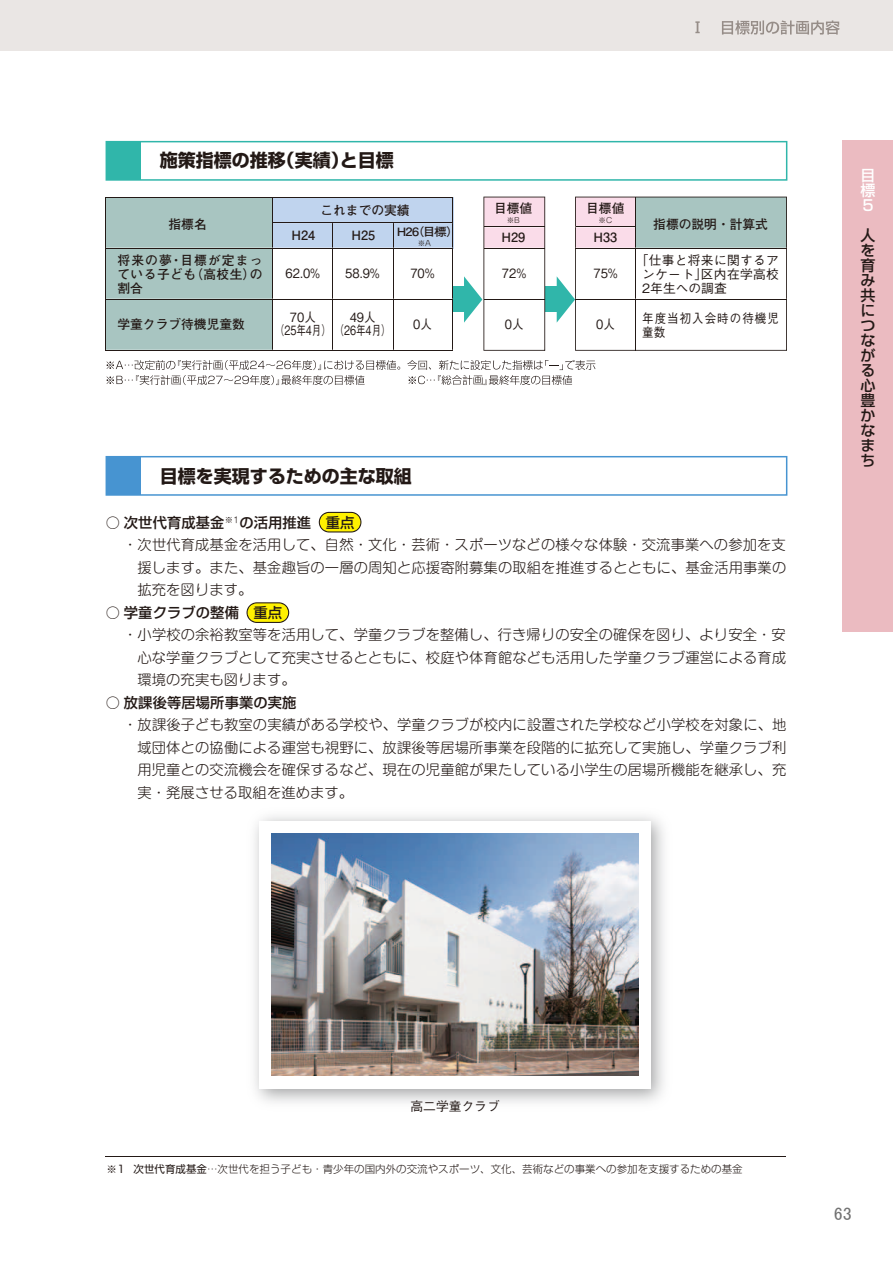
<style>
.page{position:relative;width:893px;height:1263px;background:#fff}
.page>*{position:absolute;margin:0;border:0;box-sizing:border-box;transform-origin:0 0}
.t1{font:18px "G Shin Go Bold 83 pv RKSJ H";color:#231916}
.t2{font:18px "MS P Gothic";color:#727272}
.t3{font:15px/15px "G Shin Go Medium 83 pv RKSJ H";color:#231916;text-align:justify}
.t4{font:15px/15px "G Shin Go Medium 83 pv RKSJ H";color:#fff;text-align:justify}
.t5{font:14.25px/22.5px "G Shin M Go Light 83 pv RKSJ H";letter-spacing:.01em;color:#231916;text-align:justify}
.t6{font:14.25px "G Shin Go Medium 83 pv RKSJ H";letter-spacing:.01em;color:#231916}
.t7{font:12.75px/14.2px "Futo Go B101 Upr Bold 90 pv RKSJ H";color:#231916;text-align:justify}
.t8{font:12.75px/12.8px "Gothic BBB Upr Medium 90 pv RKSJ H";color:#231916;scale:.9 1}
.t9{font:12.75px/14.2px "Gothic BBB Upr Medium 90 pv RKSJ H";color:#231916;text-align:justify}
.t10{font:12.75px/14.2px "Gothic BBB Upr Medium 90 pv RKSJ H";letter-spacing:.09em;color:#231916;scale:.9 1}
.t11{font:11.55px "Futo Go B101 Upr Bold 90 pv RKSJ H";color:#231916;scale:1.11 1}
.t12{font:10.5px "G Shin Go Light 83 pv RKSJ H";color:#231916}
.t13{font:7.5px "G Shin M Go Light 83 pv RKSJ H";color:#231916}
.s1{font-family:"G Shin Go regular 83 pv RKSJ H"}
</style>
<div class="page">
<svg style="left:106px;top:141px;width:681px;height:40px"></svg>
<svg style="left:106px;top:456px;width:681px;height:40px"></svg>
<svg style="left:319px;top:512px;width:42px;height:20px"></svg>
<svg style="left:247px;top:602px;width:42px;height:21px"></svg>
<img style="left:272px;top:834px;width:366px;height:242px">
<hr style="left:106px;top:1156px;width:680px;height:1px;background:#231916">
<div style="left:449px;top:287px;width:22px;height:25px;background:#30b6aa"></div>
<div style="left:542px;top:287px;width:21px;height:25px;background:#30b6aa"></div>
<div style="left:273px;top:248px;width:180px;height:102px;background:#fff"></div>
<div style="left:269px;top:197px;width:184px;height:51px;background:#c0d4ee"></div>
<svg style="left:557px;top:197px;width:230px;height:154px"></svg>
<div style="left:106px;top:197px;width:167px;height:153px;background:#a8c5c1"></div>
<hr style="left:576px;top:226px;width:60px;height:1px;background:#231916">
<hr style="left:272px;top:197px;width:1px;height:153px;background:#231916">
<hr style="left:105px;top:197px;width:1px;height:153px;background:#231916">
<hr style="left:452px;top:197px;width:1px;height:153px;background:#231916">
<hr style="left:393px;top:222px;width:1px;height:128px;background:#231916">
<hr style="left:332px;top:222px;width:1px;height:128px;background:#231916">
<hr style="left:635px;top:197px;width:1px;height:153px;background:#231916">
<hr style="left:106px;top:248px;width:347px;height:1px;background:#231916">
<hr style="left:575px;top:248px;width:211px;height:1px;background:#231916">
<hr style="left:575px;top:299px;width:211px;height:1px;background:#231916">
<hr style="left:106px;top:299px;width:347px;height:1px;background:#231916">
<hr style="left:106px;top:350px;width:347px;height:1px;background:#231916">
<hr style="left:106px;top:197px;width:347px;height:1px;background:#231916">
<svg style="left:464px;top:197px;width:81px;height:154px"></svg>
<svg style="left:107px;top:360px;width:293px;height:25px"></svg>
<svg style="left:407px;top:360px;width:188px;height:25px"></svg>
<hr style="left:273px;top:222px;width:180px;height:1px;background:#231916">
<div style="left:0;top:0;width:893px;height:51px;background:#eae6e4"></div>
<svg style="left:695px;top:21px;width:5px;height:12px"></svg>
<svg style="left:722px;top:20px;width:118px;height:15px"></svg>
<div style="left:842px;top:141px;width:51px;height:491px;background:#ebbbc1"></div>
<p class="t1" style="left:106px;top:149px;width:289px">　　　施策指標の推移（実績）と目標</p>
<p class="t7" style="left:169px;top:216px;width:40px">指標名</p>
<p class="t7" style="left:320px;top:202px;width:91px">これまでの実績</p>
<p class="t7" style="left:292px;top:228px;width:25px">H24</p>
<p class="t7" style="left:351px;top:228px;width:25px">H25</p>
<p class="t11" style="left:397px;top:222px;width:58px">H2（目標）</p>
<p class="t11" style="left:412px;top:222px;width:8px">6</p>
<p class="t13" style="left:418px;top:238px;width:15px">※A</p>
<p class="t7" style="left:494px;top:200px;width:40px">目標値</p>
<p class="t13" style="left:507px;top:215px;width:15px">※B</p>
<p class="t7" style="left:586px;top:200px;width:40px">目標値</p>
<p class="t13" style="left:598px;top:215px;width:15px">※C</p>
<p class="t7" style="left:501px;top:229px;width:25px">H29</p>
<p class="t7" style="left:593px;top:229px;width:25px">H33</p>
<p class="t7" style="left:653px;top:216px;width:116px">指標の説明・計算式</p>
<p class="t7" style="left:117px;top:252px;width:146px">将来の夢・目標が定まっている子ども（高校生）の割合</p>
<p class="t7" style="left:117px;top:317px;width:129px">学童クラブ待機児童数</p>
<p class="t8" style="left:286px;top:266px;width:40px">62.0%</p>
<p class="t8" style="left:275px;top:310px;width:130px;text-indent:15px">70人<br>（25年4月）（26年4月）</p>
<p class="t8" style="left:345px;top:266px;width:40px">58.9%</p>
<p class="t8" style="left:350px;top:310px;width:30px">49人</p>
<p class="t8" style="left:410px;top:266px;width:29px">70%</p>
<p class="t8" style="left:413px;top:317px;width:22px">0人</p>
<p class="t8" style="left:502px;top:266px;width:29px">72%</p>
<p class="t8" style="left:505px;top:317px;width:22px">0人</p>
<p class="t8" style="left:593px;top:266px;width:29px">75%</p>
<p class="t8" style="left:596px;top:317px;width:22px">0人</p>
<p class="t9" style="left:642px;top:252px;width:138px;text-indent:-6px">「仕事と将来に関するアンケート」区内在学高校2年生への調査</p>
<p class="t10" style="left:642px;top:310px;width:153px">年度当初入会時の待機児童数</p>
<p class="t1" style="left:106px;top:464px;width:307px">　　　目標を実現するための主な取組</p>
<p class="t6" style="left:106px;top:513px;width:250px">○ 次世代育成基金<sup>※1</sup>の活用推進　重点</p>
<p class="t5" style="left:137px;top:532px;width:650px;text-indent:-14px">・次世代育成基金を活用して、自然・文化・芸術・スポーツなどの様々な体験・交流事業への参加を支援します。また、基金趣旨の一層の周知と応援寄附募集の取組を推進するとともに、基金活用事業の拡充を図ります。</p>
<p class="t6" style="left:106px;top:603px;width:178px">○ 学童クラブの整備　重点</p>
<p class="t5" style="left:137px;top:622px;width:650px;text-indent:-14px">・小学校の余裕教室等を活用して、学童クラブを整備し、行き帰りの安全の確保を図り、より安全・安心な学童クラブとして充実させるとともに、校庭や体育館なども活用した学童クラブ運営による育成環境の充実も図ります。</p>
<p class="t6" style="left:106px;top:693px;width:192px">○ 放課後等居場所事業の実施</p>
<p class="t5" style="left:137px;top:712px;width:650px;text-indent:-14px">・放課後子ども教室の実績がある学校や、学童クラブが校内に設置された学校など小学校を対象に、地域団体との協働による運営も視野に、放課後等居場所事業を段階的に拡充して実施し、学童クラブ利用児童との交流機会を確保するなど、現在の児童館が果たしている小学生の居場所機能を継承し、充実・発展させる取組を進めます。</p>
<p class="t4" style="left:860px;top:167px;width:16px">目標5</p>
<p class="t3" style="left:860px;top:227px;width:16px">人を育み共につながる心豊かなまち</p>
<p class="t9" style="left:411px;top:1098px;width:91px">高二学童クラブ</p>
<p class="t12" style="left:107px;top:1162px;width:638px"><span class="s1">※1 次世代育成基金</span>…次世代を担う子ども・青少年の国内外の交流やスポーツ、文化、芸術などの事業への参加を支援するための基金</p>
<p class="t2" style="left:834px;top:1205px;width:19px">63</p>
</div>
